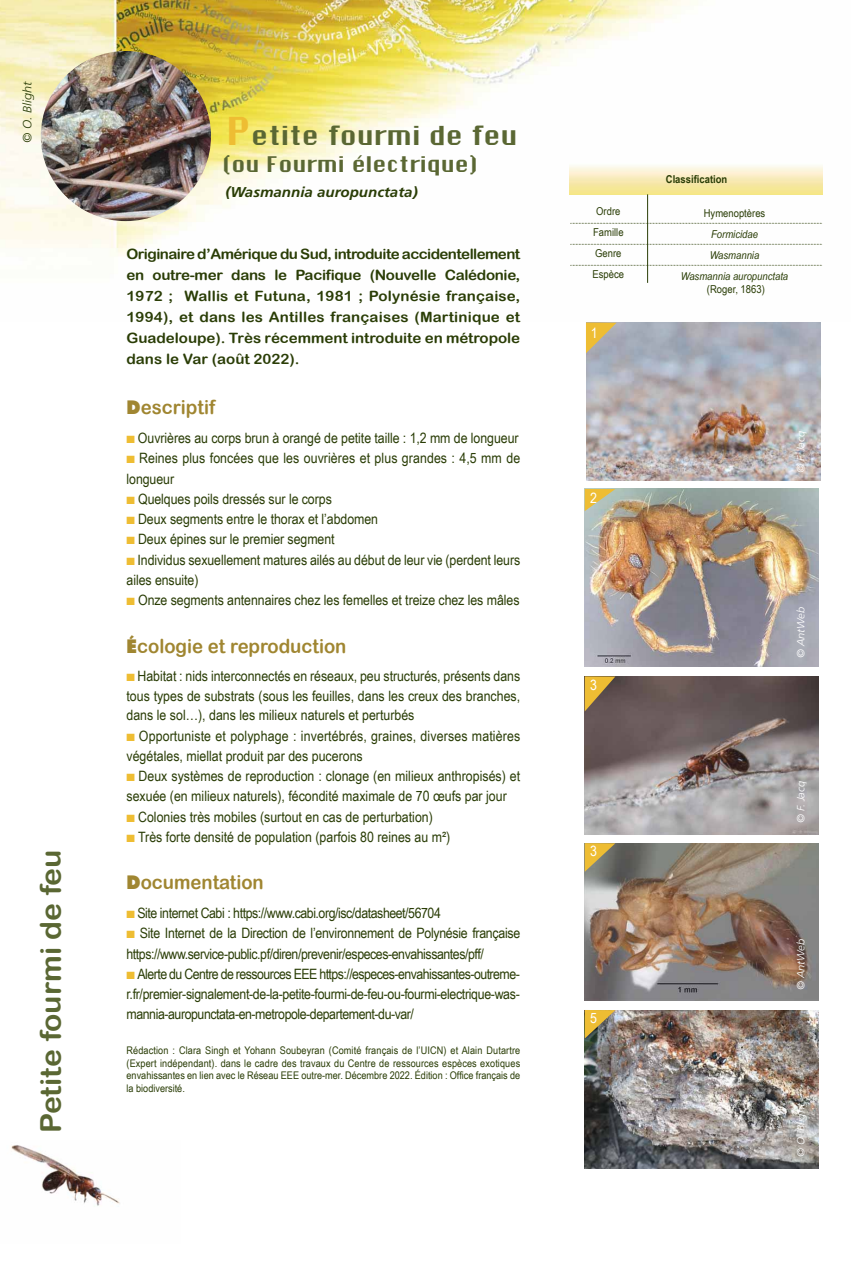
<style>
.page{position:relative;width:851px;height:1263px;background:#fff}
.page>*{position:absolute;margin:0;border:0;box-sizing:border-box;transform-origin:0 0}
.t1{font:28.5px "Arial Rounded MT Bold";color:#5a6733;scale:1.06 1}
.t2{font:25.5px "Chicago FLF";color:#5a6733}
.t3{font:21px "Chicago FLF";color:#5a6733}
.t4{font:19.5px "Arial Rounded MT Bold";color:#a08631;scale:.95 1}
.t5{font:14.25px/20.2px "Arial Narrow";letter-spacing:-.005em;color:#2a3d06;scale:1.06 1}
.t6{font:14.25px/21px "Arial Rounded MT Bold";color:#2a3d06;text-align:justify;scale:1.06 1}
.t7{font:14.25px "Arial Narrow";letter-spacing:-.03em;color:#2a3d06;scale:1.06 1}
.t8{font:italic 700 14.25px "Frutiger";color:#2a3d06;scale:1.06 1}
.t9{font:14.25px "Arial Narrow";color:#fff;scale:1.06 1}
.t10{font:italic 300 12px "Frutiger";color:#2a3d06;scale:1.06 1}
.t11{font:10.8px/21px "Arial Narrow";color:#2a3d06;text-align:center;scale:1.06 1}
.t12{font:italic 10.8px/21px "Arial Narrow";color:#2a3d06;text-align:center;scale:1.06 1}
.t13{font:700 10.8px "Arial Narrow";color:#2a3d06;scale:1.06 1}
.t14{font:10.5px/12.6px "Arial Narrow";color:#2a3d06;text-align:justify;scale:1.06 1}
.t15{font:italic 300 10.5px "Frutiger";color:#fff;scale:1.06 1}
.s1{font-size:37.5px;color:#eebd33}
.s2{font-family:"Futura";font-weight:800;font-size:18px}
.s3{color:#eebd33}
</style>
<div class="page">
<img style="left:0;top:0;width:823px;height:283px">
<img style="left:584px;top:676px;width:234px;height:159px">
<svg style="left:584px;top:676px;width:31px;height:35px"></svg>
<img style="left:11px;top:1145px;width:109px;height:62px">
<img style="left:569px;top:164px;width:252px;height:30px">
<hr style="left:647px;top:194px;width:1px;height:89px;background:#2a3d06">
<svg style="left:570px;top:223px;width:252px;height:1px"></svg>
<svg style="left:570px;top:244px;width:252px;height:1px"></svg>
<svg style="left:570px;top:265px;width:252px;height:1px"></svg>
<img style="left:586px;top:322px;width:233px;height:158px">
<img style="left:584px;top:489px;width:234px;height:177px">
<svg style="left:586px;top:323px;width:30px;height:30px"></svg>
<svg style="left:584px;top:489px;width:31px;height:22px"></svg>
<img style="left:41px;top:51px;width:170px;height:170px;border-radius:50%">
<img style="left:584px;top:843px;width:234px;height:158px">
<svg style="left:584px;top:843px;width:31px;height:29px"></svg>
<img style="left:584px;top:1010px;width:234px;height:158px">
<svg style="left:584px;top:1010px;width:31px;height:28px"></svg>
<p class="t10" style="left:23px;top:143px;width:60px;rotate:-90deg">© O. Blight</p>
<h1 class="t1" style="left:34px;top:1133px;width:270px;rotate:-90deg">Petite fourmi de feu</h1>
<h2 class="t2" style="left:226px;top:120px;width:293px"><span class="s1">P</span>etite fourmi de feu</h2>
<h3 class="t3" style="left:222px;top:151px;width:256px">(ou Fourmi électrique)</h3>
<p class="t8" style="left:225px;top:186px;width:183px">(Wasmannia auropunctata)</p>
<p class="t6" style="left:126px;top:243px;width:373px">Originaire d’Amérique du Sud, introduite accidentellement en outre-mer dans le Pacifique (Nouvelle Calédonie, 1972 ; Wallis et Futuna, 1981 ; Polynésie française, 1994), et dans les Antilles françaises (Martinique et Guadeloupe). Très récemment introduite en métropole dans le Var (août 2022).</p>
<h3 class="t4" style="left:126px;top:396px;width:95px"><span class="s2">D</span>escriptif</h3>
<p class="t5" style="left:126px;top:428px;width:371px"><span class="s3">■</span> Ouvrières au corps brun à orangé de petite taille : 1,2 mm de longueur</p>
<p class="t5" style="left:126px;top:448px;width:373px"><span class="s3">■</span> Reines plus foncées que les ouvrières et plus grandes : 4,5 mm de longueur</p>
<p class="t5" style="left:126px;top:489px;width:195px"><span class="s3">■</span> Quelques poils dressés sur le corps</p>
<p class="t5" style="left:126px;top:509px;width:239px"><span class="s3">■</span> Deux segments entre le thorax et l’abdomen</p>
<p class="t5" style="left:126px;top:529px;width:198px"><span class="s3">■</span> Deux épines sur le premier segment</p>
<p class="t5" style="left:126px;top:549px;width:373px"><span class="s3">■</span> Individus sexuellement matures ailés au début de leur vie (perdent leurs ailes ensuite)</p>
<p class="t5" style="left:126px;top:590px;width:372px"><span class="s3">■</span> Onze segments antennaires chez les femelles et treize chez les mâles</p>
<h3 class="t4" style="left:126px;top:635px;width:233px"><span class="s2">É</span>cologie et reproduction</h3>
<p class="t5" style="left:126px;top:666px;width:373px;line-height:19.5px;text-align:justify"><span class="s3">■</span> Habitat : nids interconnectés en réseaux, peu structurés, présents dans tous types de substrats (sous les feuilles, dans les creux des branches, dans le sol…), dans les milieux naturels et perturbés</p>
<p class="t5" style="left:126px;top:725px;width:373px"><span class="s3">■</span> Opportuniste et polyphage : invertébrés, graines, diverses matières végétales, miellat produit par des pucerons</p>
<p class="t5" style="left:126px;top:766px;width:373px"><span class="s3">■</span> Deux systèmes de reproduction : clonage (en milieux anthropisés) et sexuée (en milieux naturels), fécondité maximale de 70 œufs par jour</p>
<p class="t5" style="left:126px;top:806px;width:290px"><span class="s3">■</span> Colonies très mobiles (surtout en cas de perturbation)</p>
<p class="t5" style="left:126px;top:827px;width:307px"><span class="s3">■</span> Très forte densité de population (parfois 80 reines au m²)</p>
<h3 class="t4" style="left:126px;top:871px;width:146px"><span class="s2">D</span>ocumentation</h3>
<p class="t7" style="left:126px;top:905px;width:298px"><span class="s3">■</span> Site internet Cabi : https://www.cabi.org/isc/datasheet/56704</p>
<p class="t5" style="left:126px;top:923px;width:373px"><span class="s3">■</span> Site Internet de la Direction de l’environnement de Polynésie française https://www.service-public.pf/diren/prevenir/especes-envahissantes/pff/</p>
<p class="t5" style="left:126px;top:964px;width:372px;text-align:justify"><span class="s3">■</span> Alerte du Centre de ressources EEE https://especes-envahissantes-outreme&shy;r.fr/premier-signalement-de-la-petite-fourmi-de-feu-ou-fourmi-electrique-was&shy;mannia-auropunctata-en-metropole-departement-du-var/</p>
<p class="t14" style="left:126px;top:1044px;width:373px">Rédaction : Clara Singh et Yohann Soubeyran (Comité français de l’UICN) et Alain Dutartre (Expert indépendant). dans le cadre des travaux du Centre de ressources espèces exotiques envahissantes en lien avec le Réseau EEE outre-mer. Décembre 2022. Édition : Office français de la biodiversité.</p>
<p class="t11" style="left:592px;top:201px;width:31px">Ordre<br>Famille<br>Genre<br>Espèce</p>
<p class="t9" style="left:590px;top:325px;width:8px">1</p>
<p class="t9" style="left:590px;top:490px;width:8px">2</p>
<p class="t9" style="left:590px;top:677px;width:8px">3</p>
<p class="t9" style="left:590px;top:843px;width:8px">3</p>
<p class="t9" style="left:590px;top:1010px;width:8px">5</p>
<p class="t13" style="left:665px;top:173px;width:59px">Classification</p>
<p class="t11" style="left:703px;top:202px;width:59px">Hymenoptères</p>
<p class="t12" style="left:680px;top:223px;width:103px">Formicidae<br>Wasmannia<br>Wasmannia auropunctata</p>
<p class="t11" style="left:706px;top:279px;width:56px">(Roger, 1863)</p>
<p class="t15" style="left:796px;top:473px;width:41px;rotate:-90deg">© F. Jacq</p>
<p class="t15" style="left:796px;top:658px;width:50px;rotate:-90deg">© AntWeb</p>
<p class="t15" style="left:796px;top:823px;width:41px;rotate:-90deg">© F. Jacq</p>
<p class="t15" style="left:796px;top:990px;width:50px;rotate:-90deg">© AntWeb</p>
<p class="t15" style="left:796px;top:1157px;width:52px;rotate:-90deg">© O. Blight</p>
</div>
